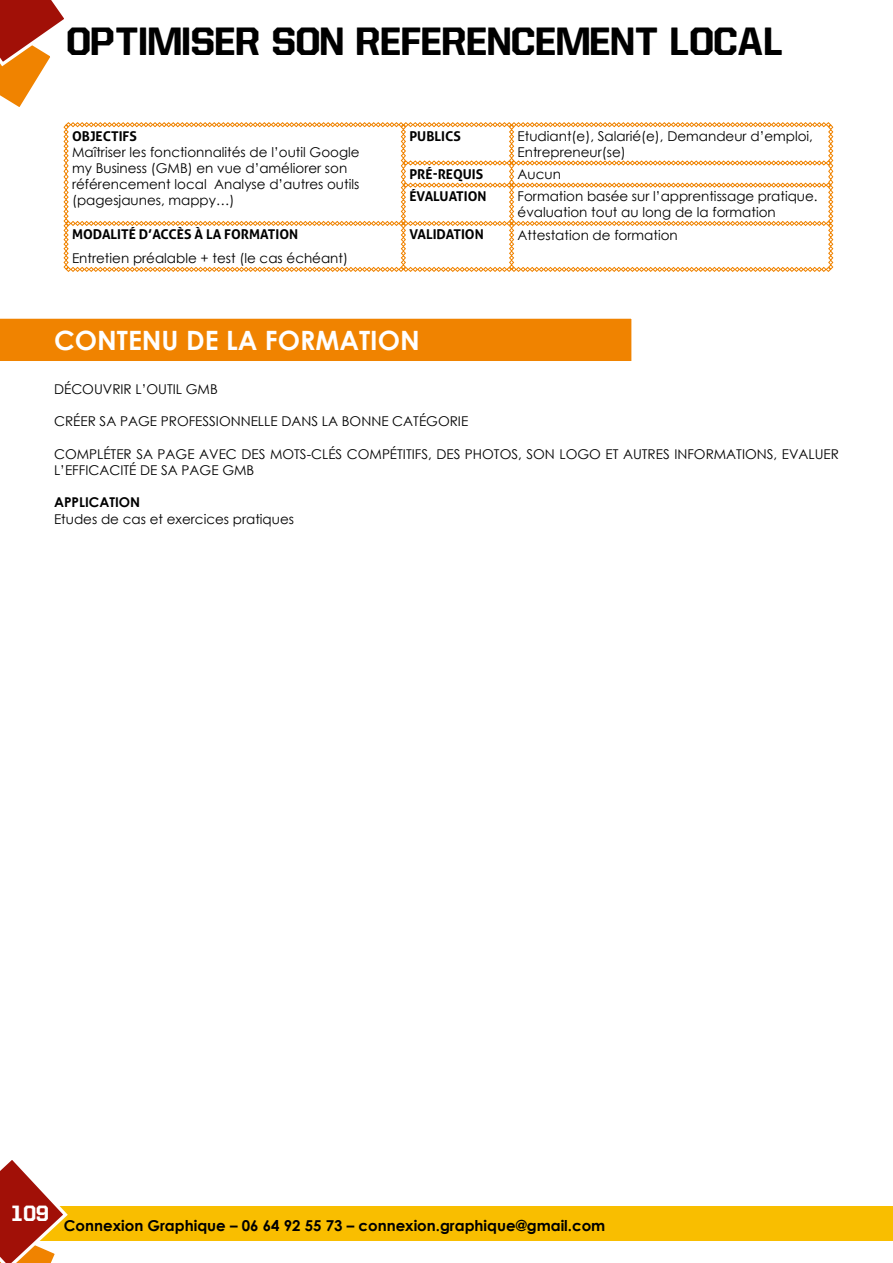
<style>
.page{position:relative;width:893px;height:1263px;background:#fff}
.page>*{position:absolute;margin:0;border:0;box-sizing:border-box;transform-origin:0 0}
.t1{font:37.5px "Allstar 4";color:#000}
.t2{font:700 26.55px "Century Gothic";color:#fff}
.t3{font:21px "Allstar 4";color:#fff}
.t4{font:700 15px "Century Gothic";color:#000}
.t5{font:13.5px/16.2px "Century Gothic";color:#000}
.t6{font:700 13.5px "Aller";color:#000}
.t7{font:700 13.5px "Century Gothic";color:#000}
</style>
<div class="page">
<div style="left:0;top:1206px;width:893px;height:34px;background:#f9be00"></div>
<svg style="left:0;top:0;width:64px;height:107px"></svg>
<svg style="left:64px;top:122px;width:769px;height:150px"></svg>
<div style="left:0;top:318px;width:632px;height:43px;background:#f08300"></div>
<svg style="left:0;top:1160px;width:70px;height:103px"></svg>
<h1 class="t1" style="left:68px;top:23px;width:718px">OPTIMISER SON REFERENCEMENT LOCAL</h1>
<p class="t6" style="left:72px;top:127px;width:66px">OBJECTIFS</p>
<p class="t5" style="left:72px;top:144px;width:289px">Maîtriser les fonctionnalités de l’outil Google my Business (GMB) en vue d’améliorer son référencement local Analyse d’autres outils (pagesjaunes, mappy…)</p>
<p class="t6" style="left:72px;top:226px;width:228px">MODALITÉ D’ACCÈS À LA FORMATION</p>
<p class="t5" style="left:72px;top:250px;width:278px">Entretien préalable + test (le cas échéant)</p>
<p class="t6" style="left:409px;top:127px;width:53px">PUBLICS</p>
<p class="t5" style="left:518px;top:128px;width:297px">Etudiant(e), Salarié(e), Demandeur d’emploi,<br>Entrepreneur(se)</p>
<p class="t6" style="left:409px;top:166px;width:75px">PRÉ-REQUIS</p>
<p class="t5" style="left:518px;top:166px;width:45px">Aucun</p>
<p class="t6" style="left:409px;top:188px;width:79px">ÉVALUATION</p>
<p class="t5" style="left:518px;top:188px;width:302px">Formation basée sur l’apprentissage pratique. évaluation tout au long de la formation</p>
<p class="t6" style="left:409px;top:226px;width:76px">VALIDATION</p>
<p class="t5" style="left:518px;top:226px;width:162px">Attestation de formation</p>
<h2 class="t2" style="left:54px;top:320px;width:367px">CONTENU DE LA FORMATION</h2>
<p class="t5" style="left:54px;top:381px;width:165px">DÉCOUVRIR L’OUTIL GMB</p>
<p class="t5" style="left:54px;top:413px;width:416px">CRÉER SA PAGE PROFESSIONNELLE DANS LA BONNE CATÉGORIE</p>
<p class="t5" style="left:54px;top:446px;width:786px">COMPLÉTER SA PAGE AVEC DES MOTS-CLÉS COMPÉTITIFS, DES PHOTOS, SON LOGO ET AUTRES INFORMATIONS, EVALUER<br>L’EFFICACITÉ DE SA PAGE GMB</p>
<p class="t7" style="left:54px;top:492px;width:88px">APPLICATION</p>
<p class="t5" style="left:54px;top:510px;width:242px">Etudes de cas et exercices pratiques</p>
<h3 class="t3" style="left:11px;top:1204px;width:40px">109</h3>
<p class="t4" style="left:64px;top:1214px;width:543px">Connexion Graphique – 06 64 92 55 73 – connexion.graphique@gmail.com</p>
</div>
